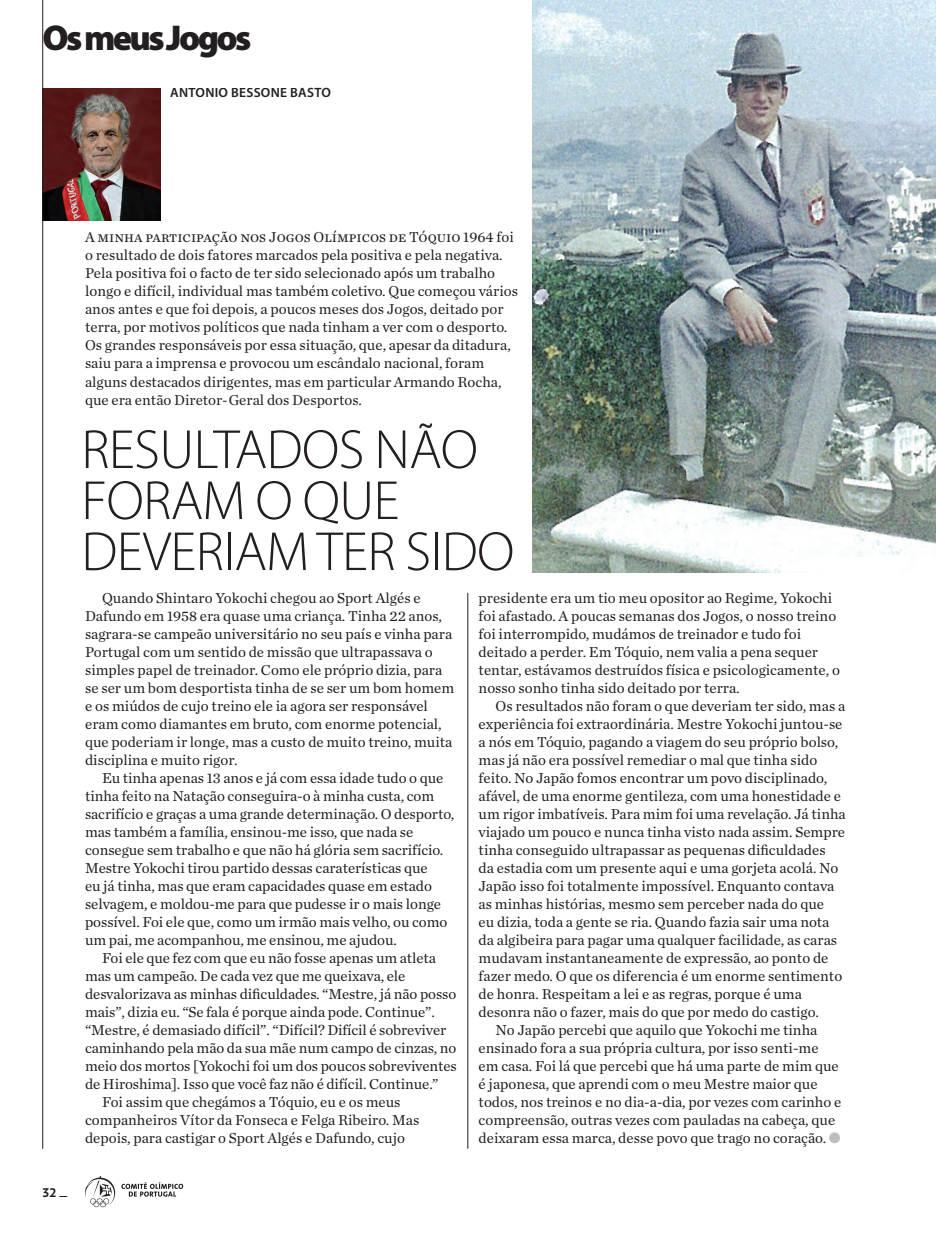
<style>
.page{position:relative;width:936px;height:1234px;background:#fff}
.page>*{position:absolute;margin:0;border:0;box-sizing:border-box;transform-origin:0 0}
.t1{font:300 55.5px/51px "Myriad Pro";letter-spacing:-.01em;color:#231f20}
.t2{font:900 36px "Myriad Pro";letter-spacing:-.075em;color:#231f20}
.t3{font:15px/18px "Chronicle Text G1";color:#231f20}
.t4{font:700 15px "Verlag";color:#231f20}
.t5{font:600 13.5px "Myriad Pro";letter-spacing:.02em;color:#231f20}
.s1{color:#bcbdc0}
</style>
<div class="page">
<img style="left:532px;top:0;width:403px;height:572px">
<img style="left:43px;top:87px;width:118px;height:134px">
<hr style="left:467px;top:592px;width:1px;height:556px;background:#231f20">
<hr style="left:42px;top:0;width:1px;height:1148px;background:#231f20">
<svg style="left:85px;top:1176px;width:30px;height:30px"></svg>
<svg style="left:121px;top:1182px;width:62px;height:14px"></svg>
<h2 class="t2" style="left:43px;top:18px;width:210px">Os meus Jogos</h2>
<p class="t5" style="left:170px;top:85px;width:162px">ANTÓNIO BESSONE BASTO</p>
<p class="t3" style="left:85px;top:227px;width:434px">A minha participação nos Jogos Olímpicos de Tóquio 1964 foi o resultado de dois fatores marcados pela positiva e pela negativa.<br>Pela positiva foi o facto de ter sido selecionado após um trabalho longo e difícil, individual mas também coletivo. Que começou vários anos antes e que foi depois, a poucos meses dos Jogos, deitado por terra, por motivos políticos que nada tinham a ver com o desporto.<br>Os grandes responsáveis por essa situação, que, apesar da ditadura, saiu para a imprensa e provocou um escândalo nacional, foram alguns destacados dirigentes, mas em particular Armando Rocha, que era então Diretor-Geral dos Desportos.</p>
<h1 class="t1" style="left:81px;top:425px;width:434px">RESULTADOS NÃO<br>FORAM O QUE<br>DEVERIAM TER SIDO</h1>
<p class="t4" style="left:43px;top:1179px;width:26px">32 _</p>
<p class="t3" style="left:85px;top:587px;width:371px;text-indent:17px">Quando Shintaro Yokochi chegou ao Sport Algés e Dafundo em 1958 era quase uma criança. Tinha 22 anos, sagrara-se campeão universitário no seu país e vinha para Portugal com um sentido de missão que ultrapassava o simples papel de treinador. Como ele próprio dizia, para se ser um bom desportista tinha de se ser um bom homem e os miúdos de cujo treino ele ia agora ser responsável eram como diamantes em bruto, com enorme potencial, que poderiam ir longe, mas a custo de muito treino, muita disciplina e muito rigor.</p>
<p class="t3" style="left:85px;top:767px;width:370px;text-indent:17px">Eu tinha apenas 13 anos e já com essa idade tudo o que tinha feito na Natação conseguira-o à minha custa, com sacrifício e graças a uma grande determinação. O desporto, mas também a família, ensinou-me isso, que nada se consegue sem trabalho e que não há glória sem sacrifício.<br>Mestre Yokochi tirou partido dessas caraterísticas que<br>eu já tinha, mas que eram capacidades quase em estado selvagem, e moldou-me para que pudesse ir o mais longe possível. Foi ele que, como um irmão mais velho, ou como um pai, me acompanhou, me ensinou, me ajudou.</p>
<p class="t3" style="left:102px;top:947px;width:335px">Foi ele que fez com que eu não fosse apenas um atleta</p>
<p class="t3" style="left:85px;top:965px;width:322px">mas um campeão. De cada vez que me queixava, ele</p>
<p class="t3" style="left:85px;top:983px;width:373px">desvalorizava as minhas dificuldades. “Mestre, já não posso</p>
<p class="t3" style="left:85px;top:1001px;width:351px">mais”, dizia eu. “Se fala é porque ainda pode. Continue”.</p>
<p class="t3" style="left:85px;top:1019px;width:363px">“Mestre, é demasiado difícil”. “Difícil? Difícil é sobreviver</p>
<p class="t3" style="left:85px;top:1037px;width:373px">caminhando pela mão da sua mãe num campo de cinzas, no</p>
<p class="t3" style="left:85px;top:1055px;width:373px">meio dos mortos [Yokochi foi um dos poucos sobreviventes</p>
<p class="t3" style="left:85px;top:1073px;width:355px">de Hiroshima]. Isso que você faz não é difícil. Continue.”</p>
<p class="t3" style="left:102px;top:1091px;width:300px">Foi assim que chegámos a Tóquio, eu e os meus</p>
<p class="t3" style="left:85px;top:1109px;width:336px">companheiros Vítor da Fonseca e Felga Ribeiro. Mas</p>
<p class="t3" style="left:85px;top:1127px;width:321px">depois, para castigar o Sport Algés e Dafundo, cujo</p>
<p class="t3" style="left:478px;top:587px;width:363px">presidente era um tio meu opositor ao Regime, Yokochi foi afastado. A poucas semanas dos Jogos, o nosso treino foi interrompido, mudámos de treinador e tudo foi deitado a perder. Em Tóquio, nem valia a pena sequer tentar, estávamos destruídos física e psicologicamente, o nosso sonho tinha sido deitado por terra.</p>
<p class="t3" style="left:495px;top:695px;width:351px">Os resultados não foram o que deveriam ter sido, mas a</p>
<p class="t3" style="left:478px;top:713px;width:365px">experiência foi extraordinária. Mestre Yokochi juntou-se</p>
<p class="t3" style="left:478px;top:731px;width:361px">a nós em Tóquio, pagando a viagem do seu próprio bolso,</p>
<p class="t3" style="left:478px;top:749px;width:340px">mas já não era possível remediar o mal que tinha sido</p>
<p class="t3" style="left:478px;top:767px;width:350px">feito. No Japão fomos encontrar um povo disciplinado,</p>
<p class="t3" style="left:478px;top:785px;width:364px">afável, de uma enorme gentileza, com uma honestidade e</p>
<p class="t3" style="left:478px;top:803px;width:369px">um rigor imbatíveis. Para mim foi uma revelação. Já tinha</p>
<p class="t3" style="left:478px;top:821px;width:368px">viajado um pouco e nunca tinha visto nada assim. Sempre</p>
<p class="t3" style="left:478px;top:839px;width:348px">tinha conseguido ultrapassar as pequenas dificuldades</p>
<p class="t3" style="left:478px;top:857px;width:361px">da estadia com um presente aqui e uma gorjeta acolá. No</p>
<p class="t3" style="left:478px;top:875px;width:357px">Japão isso foi totalmente impossível. Enquanto contava</p>
<p class="t3" style="left:478px;top:893px;width:347px">as minhas histórias, mesmo sem perceber nada do que</p>
<p class="t3" style="left:478px;top:911px;width:352px">eu dizia, toda a gente se ria. Quando fazia sair uma nota</p>
<p class="t3" style="left:478px;top:929px;width:360px">da algibeira para pagar uma qualquer facilidade, as caras</p>
<p class="t3" style="left:478px;top:947px;width:351px">mudavam instantaneamente de expressão, ao ponto de</p>
<p class="t3" style="left:478px;top:965px;width:365px">fazer medo. O que os diferencia é um enorme sentimento</p>
<p class="t3" style="left:478px;top:983px;width:325px">de honra. Respeitam a lei e as regras, porque é uma</p>
<p class="t3" style="left:478px;top:1001px;width:342px">desonra não o fazer, mais do que por medo do castigo.</p>
<p class="t3" style="left:495px;top:1019px;width:323px">No Japão percebi que aquilo que Yokochi me tinha</p>
<p class="t3" style="left:478px;top:1037px;width:341px">ensinado fora a sua própria cultura, por isso senti-me</p>
<p class="t3" style="left:478px;top:1055px;width:361px">em casa. Foi lá que percebi que há uma parte de mim que</p>
<p class="t3" style="left:478px;top:1073px;width:340px">é japonesa, que aprendi com o meu Mestre maior que</p>
<p class="t3" style="left:478px;top:1091px;width:364px">todos, nos treinos e no dia-a-dia, por vezes com carinho e</p>
<p class="t3" style="left:478px;top:1109px;width:358px">compreensão, outras vezes com pauladas na cabeça, que</p>
<p class="t3" style="left:478px;top:1127px;width:364px">deixaram essa marca, desse povo que trago no coração. <span class="s1">●</span></p>
</div>
